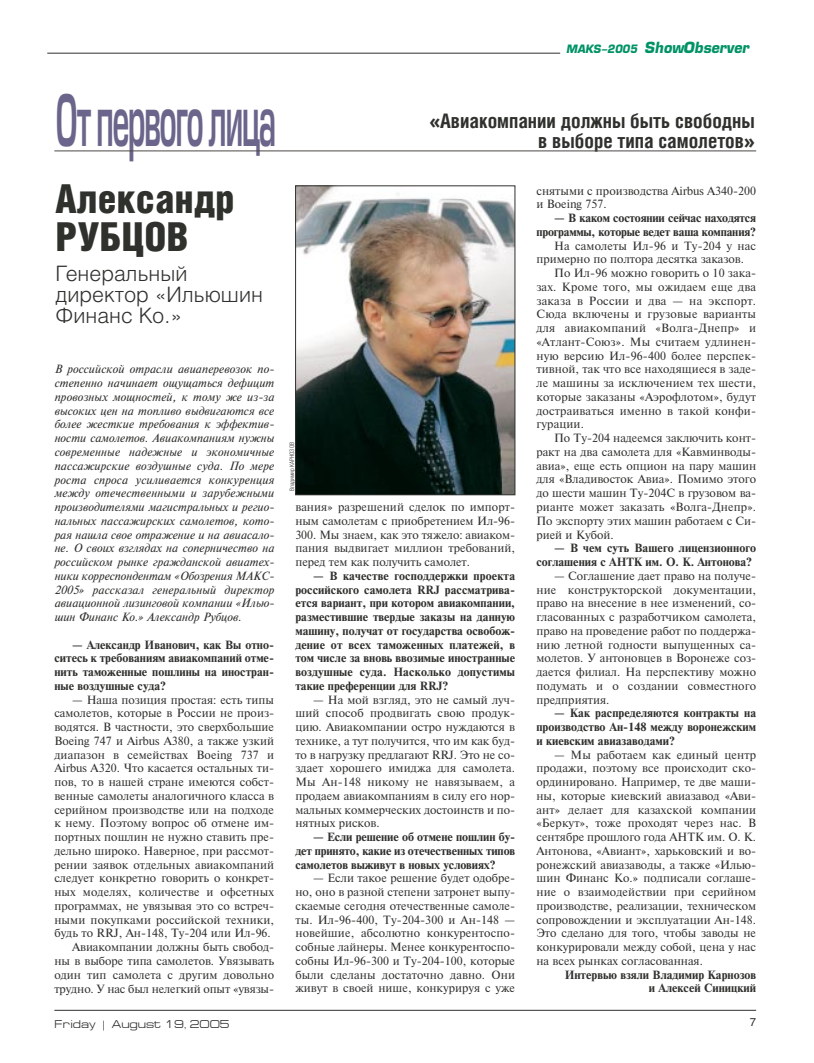
<style>
.page{position:relative;width:814px;height:1063px;background:#fff}
.page>*{position:absolute;margin:0;border:0;box-sizing:border-box;transform-origin:0 0}
.t1{font:69.12px "Europe Demi";letter-spacing:-.055em;color:#6b648b;scale:.43 1}
.t2{font:900 40px/37.5px "Helios Cond";color:#2f312d}
.t3{font:300 21.25px/21.2px "Helios";color:#2f312d}
.t4{font:700 20px/20px "Helios Cond";color:#2f312d;text-align:right}
.t5{font:italic 700 15px "Europe";color:#009265;scale:.94 1}
.t6{font:11.25px/13.8px "Newton C";color:#2f312d;text-align:justify}
.t7{font:700 11.25px/13.8px "Newton C";color:#2f312d;text-align:justify}
.t8{font:italic 11.25px/13.8px "Newton C";color:#2f312d;text-align:justify}
.t9{font:11.25px "Europe Ext";color:#2f312d}
.t10{font:11.25px "Helios";color:#2f312d}
.t11{font:300 6.25px "Helios Cond";color:#2f312d}
.s1{font-size:11.25px}
.s2{font-family:"Futuris C"}
</style>
<div class="page">
<hr style="left:54px;top:1010px;width:702px;height:1px;background:#2f312d">
<hr style="left:47px;top:53px;width:513px;height:1px;background:#2f312d">
<img style="left:297px;top:188px;width:216px;height:305px">
<div style="left:295px;top:186px;width:220px;height:309px;border:1px solid #2f312d"></div>
<hr style="left:54px;top:151px;width:702px;height:1px;background:#4d4947">
<h3 class="t5" style="left:567px;top:42px;width:196px"><span class="s1">MAKS−2005</span> ShowObserver</h3>
<h1 class="t1" style="left:56px;top:96px;width:515px">От первого лица</h1>
<h2 class="t2" style="left:56px;top:184px;width:181px">Александр<br>РУБЦОВ</h2>
<h3 class="t3" style="left:56px;top:265px;width:209px">Генеральный директор «Ильюшин<br>Финанс Ко.»</h3>
<p class="t8" style="left:54px;top:363px;width:221px">В российской отрасли авиаперевозок по&shy;степенно начинает ощущаться дефицит провозных мощностей, к тому же из-за высоких цен на топливо выдвигаются все более жесткие требования к эффектив&shy;ности самолетов. Авиакомпаниям нужны современные надежные и экономичные пассажирские воздушные суда. По мере роста спроса усиливается конкуренция между отечественными и зарубежными производителями магистральных и регио&shy;нальных пассажирских самолетов, кото&shy;рая нашла свое отражение и на авиасало&shy;не. О своих взглядах на соперничество на российском рынке гражданской авиатех&shy;ники корреспондентам «Обозрения МАКС-2005» рассказал генеральный директор авиационной лизинговой компании «Илью&shy;шин Финанс Ко.» Александр Рубцов.</p>
<p class="t7" style="left:54px;top:639px;width:221px;text-indent:18px">— Александр Иванович, как Вы отно&shy;ситесь к требованиям авиакомпаний отме&shy;нить таможенные пошлины на иностран&shy;ные воздушные суда?</p>
<p class="t6" style="left:54px;top:694px;width:221px;text-align:right">— Наша позиция простая: есть типы самолетов, которые в России не произ&shy;водятся. В частности, это сверхбольшие Boeing 747 и Airbus А380, а также узкий диапазон в семействах Boeing 737 и Airbus А320. Что касается остальных ти&shy;пов, то в нашей стране имеются собст&shy;венные самолеты аналогичного класса в серийном производстве или на подходе к нему. Поэтому вопрос об отмене им&shy;портных пошлин не нужно ставить пре&shy;дельно широко. Наверное, при рассмот&shy;рении заявок отдельных авиакомпаний следует конкретно говорить о конкрет&shy;ных моделях, количестве и офсетных программах, не увязывая это со встреч&shy;ными покупками российской техники, будь то RRJ, Ан-148, Ту-204 или Ил-96.<br>Авиакомпании должны быть свобод&shy;ны в выборе типа самолетов. Увязывать один тип самолета с другим довольно трудно. У нас был нелегкий опыт «увязы-</p>
<h3 class="t4" style="left:429px;top:113px;width:327px"><span class="s2">«</span>Авиакомпании должны быть свободны в выборе типа самолетов<span class="s2">»</span></h3>
<p class="t11" style="left:289px;top:491px;width:51px;rotate:-90deg">Владимир КАРНОЗОВ</p>
<p class="t6" style="left:295px;top:501px;width:221px">вания» разрешений сделок по импорт&shy;ным самолетам с приобретением Ил-96- 300. Мы знаем, как это тяжело: авиаком&shy;пания выдвигает миллион требований, перед тем как получить самолет.</p>
<p class="t7" style="left:295px;top:570px;width:221px;text-indent:18px">— В качестве господдержки проекта российского самолета RRJ рассматрива&shy;ется вариант, при котором авиакомпании, разместившие твердые заказы на данную машину, получат от государства освобож&shy;дение от всех таможенных платежей, в том числе за вновь ввозимые иностранные воздушные суда. Насколько допустимы такие преференции для RRJ?</p>
<p class="t6" style="left:295px;top:694px;width:221px;text-indent:18px">— На мой взгляд, это не самый луч&shy;ший способ продвигать свою продук&shy;цию. Авиакомпании остро нуждаются в технике, а тут получится, что им как буд&shy;то в нагрузку предлагают RRJ. Это не со&shy;здает хорошего имиджа для самолета.<br>Мы Ан-148 никому не навязываем, а продаем авиакомпаниям в силу его нор&shy;мальных коммерческих достоинств и по&shy;нятных рисков.</p>
<p class="t7" style="left:295px;top:831px;width:221px;text-indent:18px">— Если решение об отмене пошлин бу&shy;дет принято, какие из отечественных типов самолетов выживут в новых условиях?</p>
<p class="t6" style="left:295px;top:872px;width:221px;text-indent:18px">— Если такое решение будет одобре&shy;но, оно в разной степени затронет выпу&shy;скаемые сегодня отечественные самоле&shy;ты. Ил-96-400, Ту-204-300 и Ан-148 — новейшие, абсолютно конкурентоспо&shy;собные лайнеры. Менее конкурентоспо&shy;собны Ил-96-300 и Ту-204-100, которые были сделаны достаточно давно. Они живут в своей нише, конкурируя с уже</p>
<p class="t6" style="left:536px;top:185px;width:221px">снятыми с производства Airbus A340-200 и Boeing 757.</p>
<p class="t7" style="left:536px;top:212px;width:221px;text-align:right">— В каком состоянии сейчас находятся программы, которые ведет ваша компания?</p>
<p class="t6" style="left:536px;top:240px;width:221px;text-indent:18px">На самолеты Ил-96 и Ту-204 у нас примерно по полтора десятка заказов.</p>
<p class="t6" style="left:536px;top:267px;width:221px;text-indent:18px">По Ил-96 можно говорить о 10 зака&shy;зах. Кроме того, мы ожидаем еще два заказа в России и два — на экспорт.<br>Сюда включены и грузовые варианты для авиакомпаний «Волга-Днепр» и «Атлант-Союз». Мы считаем удлинен&shy;ную версию Ил-96-400 более перспек&shy;тивной, так что все находящиеся в заде&shy;ле машины за исключением тех шести, которые заказаны «Аэрофлотом», будут достраиваться именно в такой конфи&shy;гурации.</p>
<p class="t6" style="left:536px;top:432px;width:221px;text-indent:18px">По Ту-204 надеемся заключить конт&shy;ракт на два самолета для «Кавминводы&shy;авиа», еще есть опцион на пару машин для «Владивосток Авиа». Помимо этого до шести машин Ту-204C в грузовом ва&shy;рианте может заказать «Волга-Днепр».<br>По экспорту этих машин работаем с Си&shy;рией и Кубой.</p>
<p class="t7" style="left:536px;top:542px;width:221px;text-indent:18px">— В чем суть Вашего лицензионного соглашения с АНТК им. О. К. Антонова?</p>
<p class="t6" style="left:536px;top:570px;width:221px;text-indent:18px">— Соглашение дает право на получе&shy;ние конструкторской документации, право на внесение в нее изменений, со&shy;гласованных с разработчиком самолета, право на проведение работ по поддержа&shy;нию летной годности выпущенных са&shy;молетов. У антоновцев в Воронеже соз&shy;дается филиал. На перспективу можно подумать и о создании совместного предприятия.</p>
<p class="t7" style="left:536px;top:707px;width:221px;text-indent:18px">— Как распределяются контракты на производство Ан-148 между воронежским и киевским авиазаводами?</p>
<p class="t6" style="left:536px;top:749px;width:221px;text-indent:18px">— Мы работаем как единый центр продажи, поэтому все происходит ско&shy;ординировано. Например, те две маши&shy;ны, которые киевский авиазавод «Ави&shy;ант» делает для казахской компании «Беркут», тоже проходят через нас. В сентябре прошлого года АНТК им. О. К.<br>Антонова, «Авиант», харьковский и во&shy;ронежский авиазаводы, а также «Илью&shy;шин Финанс Ко.» подписали соглаше&shy;ние о взаимодействии при серийном производстве, реализации, техническом сопровождении и эксплуатации Ан-148.<br>Это сделано для того, чтобы заводы не конкурировали между собой, цена у нас на всех рынках согласованная.</p>
<p class="t7" style="left:565px;top:969px;width:193px;text-align:right">Интервью взяли Владимир Карнозов и Алексей Синицкий</p>
<p class="t9" style="left:54px;top:1019px;width:177px">Friday | August 19, 2005</p>
<p class="t10" style="left:750px;top:1017px;width:8px">7</p>
</div>
